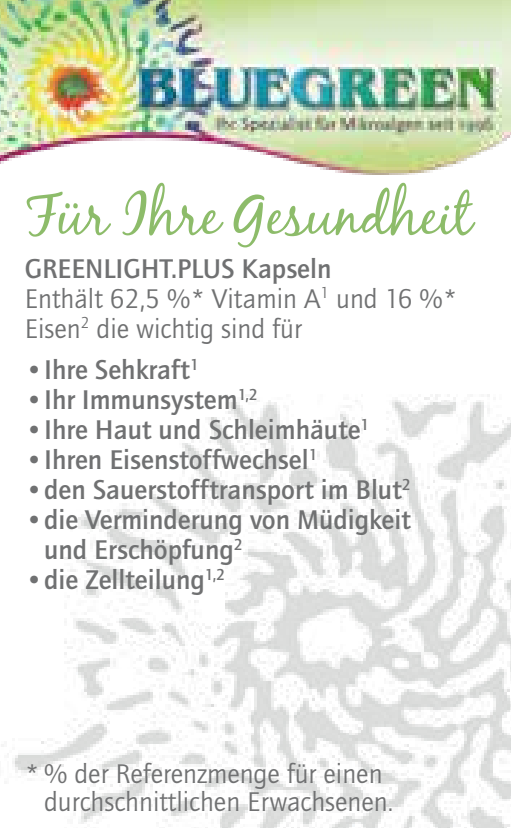
<style>
.page{position:relative;width:511px;height:828px;background:#fff}
.page>*{position:absolute;margin:0;border:0;box-sizing:border-box;transform-origin:0 0}
.t1{font:56.8px "Black Jack";color:#8dbc6a}
.t2{font:700 28px/30px "Quay Itc T";color:#707172}
.t3{font:28px/30px "Quay Itc T";color:#707172}
.s1{font-weight:700}
</style>
<div class="page">
<img style="left:1px;top:394px;width:509px;height:434px">
<img style="left:0;top:0;width:510px;height:175px">
<h1 class="t1" style="left:25px;top:180px;width:448px">Für Ihre Gesundheit</h1>
<p class="t3" style="left:25px;top:253px;width:434px"><span class="s1">GREENLIGHT.PLUS Kapseln<br></span>Enthält 62,5 %* Vitamin A<sup>1</sup> und 16 %*<br>Eisen<sup>2</sup> die wichtig sind für</p>
<p class="t2" style="left:25px;top:354px;width:175px">•Ihre Sehkraft<sup>1</sup></p>
<p class="t2" style="left:25px;top:384px;width:234px">•Ihr Immunsystem<sup>1,2</sup></p>
<p class="t2" style="left:25px;top:414px;width:346px">•Ihre Haut und Schleimhäute<sup>1</sup></p>
<p class="t2" style="left:25px;top:444px;width:294px">•Ihren Eisenstoffwechsel<sup>1</sup></p>
<p class="t2" style="left:25px;top:474px;width:387px">•den Sauerstofftransport im Blut<sup>2</sup></p>
<p class="t2" style="left:44px;top:504px;width:368px;text-indent:-19px">•die Verminderung von Müdigkeit und Erschöpfung<sup>2</sup></p>
<p class="t2" style="left:25px;top:564px;width:202px">•die Zellteilung<sup>1,2</sup></p>
<p class="t3" style="left:44px;top:759px;width:350px;line-height:28px;text-indent:-19px">* % der Referenzmenge für einen durchschnittlichen Erwachsenen.</p>
</div>
